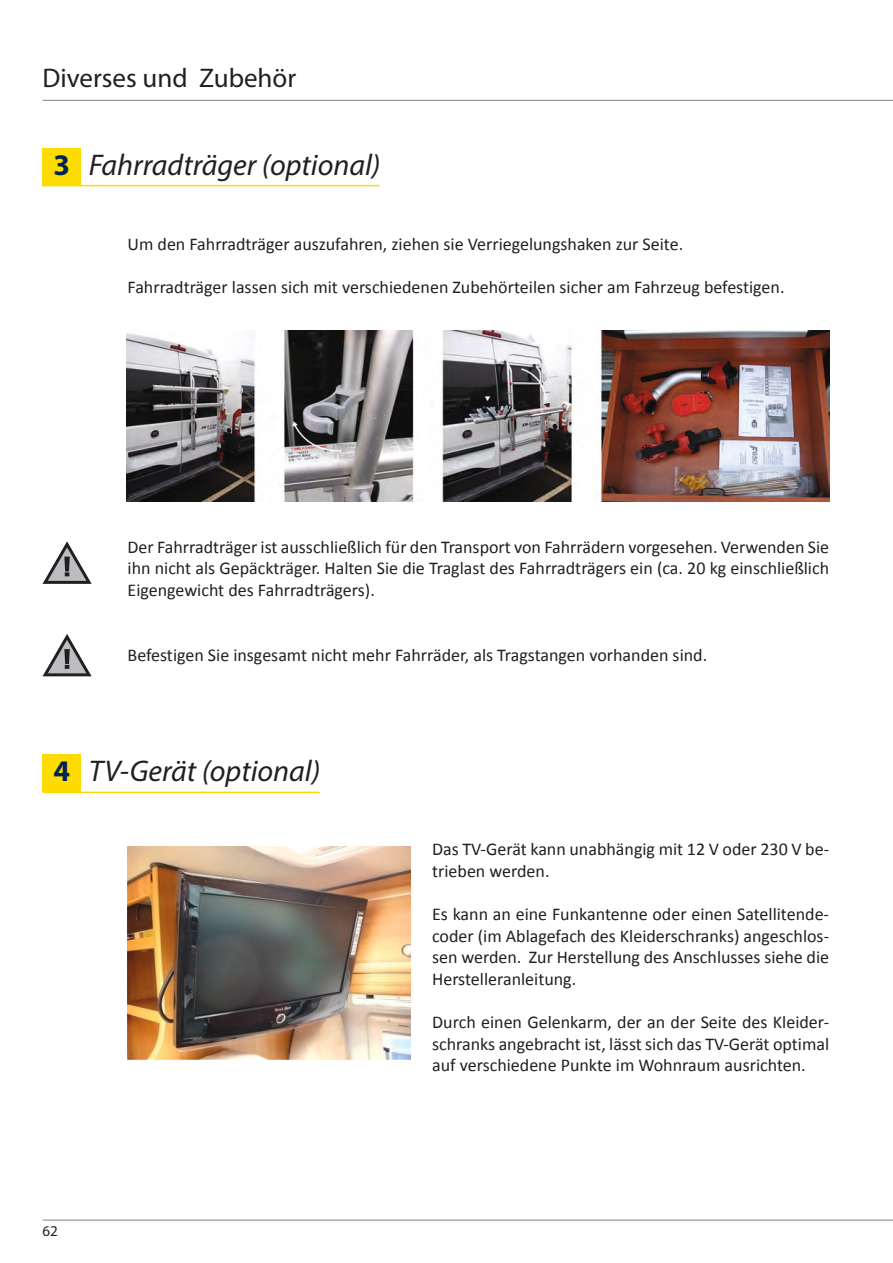
<style>
.page{position:relative;width:893px;height:1263px;background:#fff}
.page>*{position:absolute;margin:0;border:0;box-sizing:border-box;transform-origin:0 0}
.t1{font:italic 30px "Myriad Pro";color:#231f20}
.t2{font:700 30px "Myriad Pro";color:#002451}
.t3{font:27px "Myriad Pro";color:#231f20}
.t4{font:18px/21.6px "Calibri";color:#231f20;text-align:justify}
.t5{font:15px "Myriad Pro";color:#231f20}
</style>
<div class="page">
<hr style="left:43px;top:1220px;width:850px;height:1px;background:#808285">
<hr style="left:43px;top:100px;width:850px;height:1px;background:#808285">
<svg style="left:42px;top:148px;width:338px;height:39px"></svg>
<svg style="left:43px;top:541px;width:49px;height:43px"></svg>
<svg style="left:43px;top:634px;width:49px;height:42px"></svg>
<svg style="left:42px;top:754px;width:278px;height:40px"></svg>
<div style="left:43px;top:149px;width:38px;height:37px;background:#ffdc01"></div>
<img style="left:127px;top:331px;width:702px;height:171px">
<div style="left:43px;top:755px;width:38px;height:37px;background:#ffdc01"></div>
<img style="left:128px;top:846px;width:283px;height:213px">
<h2 class="t3" style="left:43px;top:61px;width:255px">Diverses und Zubehör</h2>
<p class="t2" style="left:53px;top:145px;width:18px">3</p>
<p class="t1" style="left:89px;top:147px;width:293px">Fahrradträger (optional)</p>
<p class="t4" style="left:128px;top:234px;width:557px">Um den Fahrradträger auszufahren, ziehen sie Verriegelungshaken zur Seite.</p>
<p class="t4" style="left:128px;top:277px;width:658px">Fahrradträger lassen sich mit verschiedenen Zubehörteilen sicher am Fahrzeug befestigen.</p>
<p class="t4" style="left:128px;top:536px;width:703px">Der Fahrradträger ist ausschließlich für den Transport von Fahrrädern vorgesehen. Verwenden Sie ihn nicht als Gepäckträger. Halten Sie die Traglast des Fahrradträgers ein (ca. 20 kg einschließlich Eigengewicht des Fahrradträgers).</p>
<p class="t4" style="left:128px;top:644px;width:581px">Befestigen Sie insgesamt nicht mehr Fahrräder, als Tragstangen vorhanden sind.</p>
<p class="t2" style="left:53px;top:751px;width:18px">4</p>
<p class="t1" style="left:89px;top:753px;width:233px">TV-Gerät (optional)</p>
<p class="t4" style="left:432px;top:838px;width:398px">Das TV-Gerät kann unabhängig mit 12 V oder 230 V be&shy;trieben werden.</p>
<p class="t4" style="left:432px;top:903px;width:398px">Es kann an eine Funkantenne oder einen Satellitende&shy;coder (im Ablagefach des Kleiderschranks) angeschlos&shy;sen werden. Zur Herstellung des Anschlusses siehe die Herstelleranleitung.</p>
<p class="t4" style="left:432px;top:1011px;width:398px">Durch einen Gelenkarm, der an der Seite des Kleider&shy;schranks angebracht ist, lässt sich das TV-Gerät optimal auf verschiedene Punkte im Wohnraum ausrichten.</p>
<p class="t5" style="left:43px;top:1222px;width:17px">62</p>
</div>
